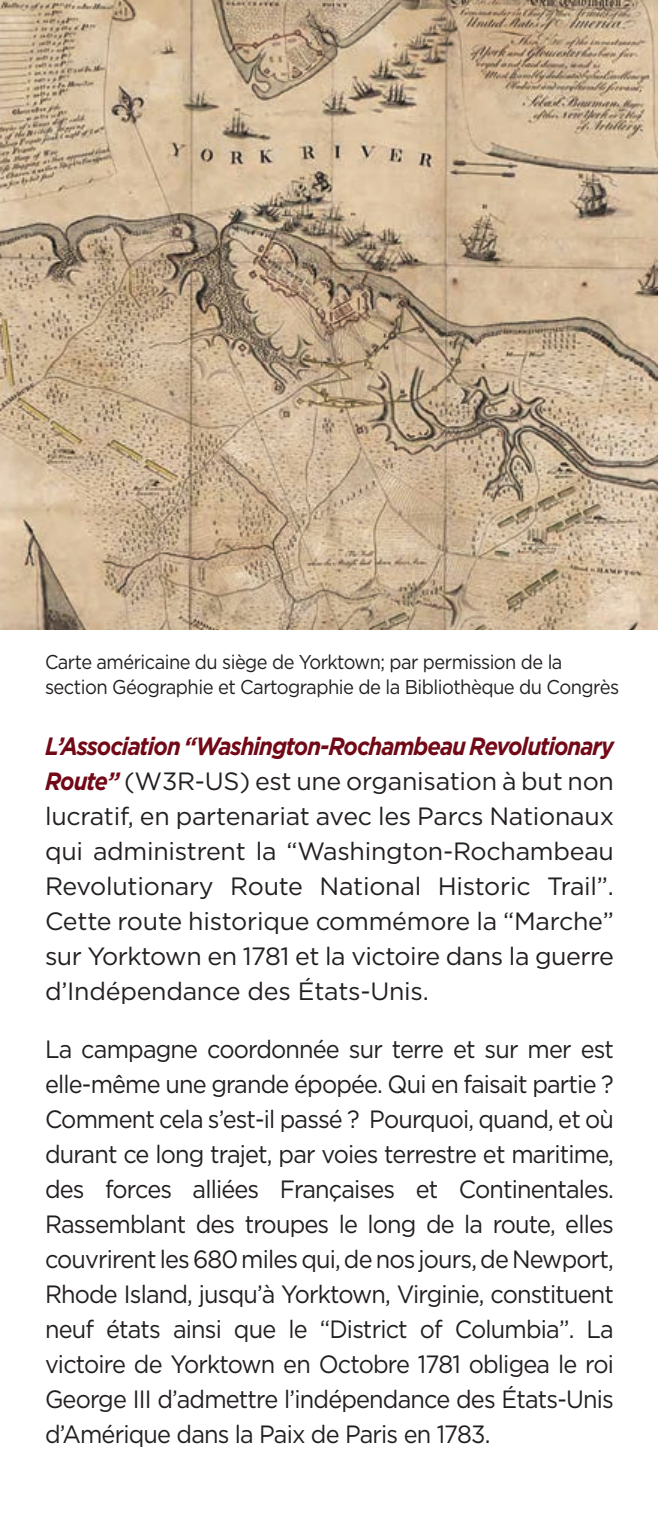
<style>
.page{position:relative;width:659px;height:1530px;background:#fff}
.page>*{position:absolute;margin:0;border:0;box-sizing:border-box;transform-origin:0 0}
.t1{font:25px/35px "Gotham";letter-spacing:-.035em;color:#231f20;text-align:justify;scale:.94 1}
.t2{font:25px/35px "Gotham";letter-spacing:-.035em;color:#231f20;text-align:justify}
.t3{font:20px/25px "Gotham";letter-spacing:-.03em;color:#231f20;scale:.91 1}
.s1{font-weight:700;font-style:italic;color:#720917}
</style>
<div class="page">
<img style="left:0;top:0;width:658px;height:629px">
<p class="t3" style="left:45px;top:649px;width:632px">Carte américaine du siège de Yorktown; par permission de la section Géographie et Cartographie de la Bibliothèque du Congrès</p>
<p class="t2" style="left:45px;top:728px;width:570px"><span class="s1">L’Association “Washington-Rochambeau Revolutionary Route”</span> (W3R-US) est une organisation à but non lucratif, en partenariat avec les Parcs Nationaux qui administrent la “Washington-Rochambeau Revolutionary Route National Historic Trail”.<br>Cette route historique commémore la “Marche” sur Yorktown en 1781 et la victoire dans la guerre d’Indépendance des États-Unis.</p>
<p class="t1" style="left:45px;top:1031px;width:607px">La campagne coordonnée sur terre et sur mer est elle-même une grande épopée. Qui en faisait partie ?<br>Comment cela s’est-il passé ? Pourquoi, quand, et où durant ce long trajet, par voies terrestre et maritime, des forces alliées Françaises et Continentales.<br>Rassemblant des troupes le long de la route, elles couvrirent les 680 miles qui, de nos jours, de Newport, Rhode Island, jusqu’à Yorktown, Virginie, constituent neuf états ainsi que le “District of Columbia”. La victoire de Yorktown en Octobre 1781 obligea le roi George III d’admettre l’indépendance des États-Unis d’Amérique dans la Paix de Paris en 1783.</p>
</div>
